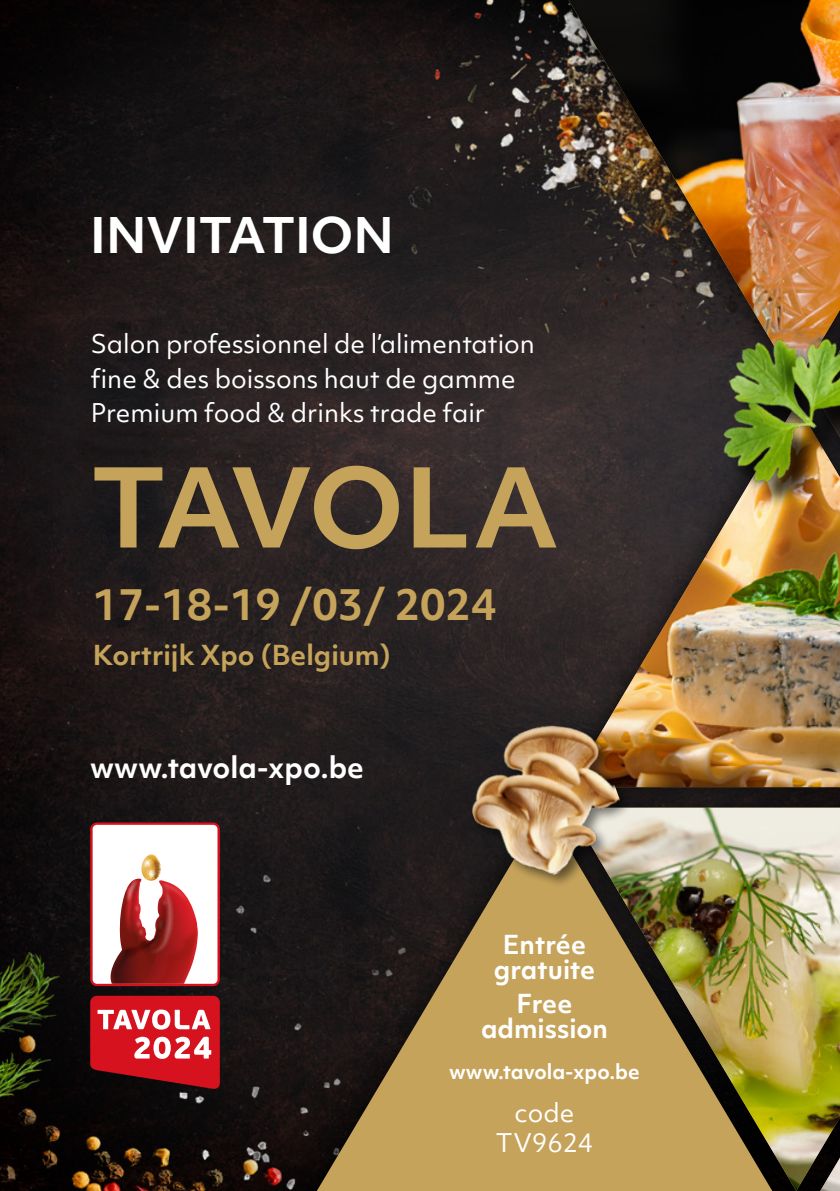
<style>
.page{position:relative;width:840px;height:1191px;background:#fff}
.page>*{position:absolute;margin:0;border:0;box-sizing:border-box;transform-origin:0 0}
.t1{font:700 105.4px "Objektiv Mk 1";letter-spacing:-.035em;color:#c5a35b}
.t2{font:700 47px "Objektiv Mk 1";color:#fff}
.t3{font:700 41px "Objektiv Mk 1";color:#c5a35b}
.t4{font:700 28px "Objektiv Mk 1";color:#fff}
.t5{font:700 26.4px "Objektiv Mk 1";color:#c5a35b}
.t6{font:700 25px/25px "Objektiv Mk 1";color:#fff;text-align:center}
.t7{font:24.6px/34.6px "Objektiv Mk 1";color:#fff}
.t8{font:700 19.4px "Objektiv Mk 1";color:#fff}
</style>
<div class="page">
<img style="left:0;top:0;width:276px;height:723px">
<img style="left:0;top:723px;width:276px;height:468px">
<div style="left:276px;top:0;width:563px;height:1191px;background:#000;opacity:.75"></div>
<img style="left:568px;top:0;width:271px;height:383px">
<svg style="left:316px;top:807px;width:252px;height:384px;fill:#c5a35b"></svg>
<img style="left:568px;top:807px;width:271px;height:384px">
<img style="left:568px;top:404px;width:271px;height:383px">
<img style="left:695px;top:309px;width:144px;height:197px">
<img style="left:452px;top:709px;width:184px;height:185px">
<img style="left:105px;top:986px;width:115px;height:9px">
<svg style="left:90px;top:822px;width:130px;height:164px"></svg>
<svg style="left:90px;top:995px;width:130px;height:94px"></svg>
<p class="t2" style="left:90px;top:202px;width:305px">INVITATION</p>
<p class="t7" style="left:91px;top:326px;width:445px">Salon professionnel de l’alimentation fine &amp; des boissons haut de gamme<br>Premium food &amp; drinks trade fair</p>
<p class="t1" style="left:91px;top:433px;width:469px">TAVOLA</p>
<p class="t3" style="left:93px;top:575px;width:405px">17-18-19 /03/ 2024</p>
<p class="t5" style="left:93px;top:636px;width:299px">Kortrijk Xpo (Belgium)</p>
<p class="t4" style="left:90px;top:747px;width:275px">www.tavola-xpo.be</p>
<p class="t6" style="left:493px;top:931px;width:103px">Entrée gratuite</p>
<p class="t6" style="left:480px;top:990px;width:128px">Free admission</p>
<p class="t8" style="left:449px;top:1058px;width:192px">www.tavola-xpo.be</p>
<p class="t7" style="left:514px;top:1095px;width:61px">code</p>
<p class="t7" style="left:495px;top:1125px;width:99px">TV9624</p>
</div>
